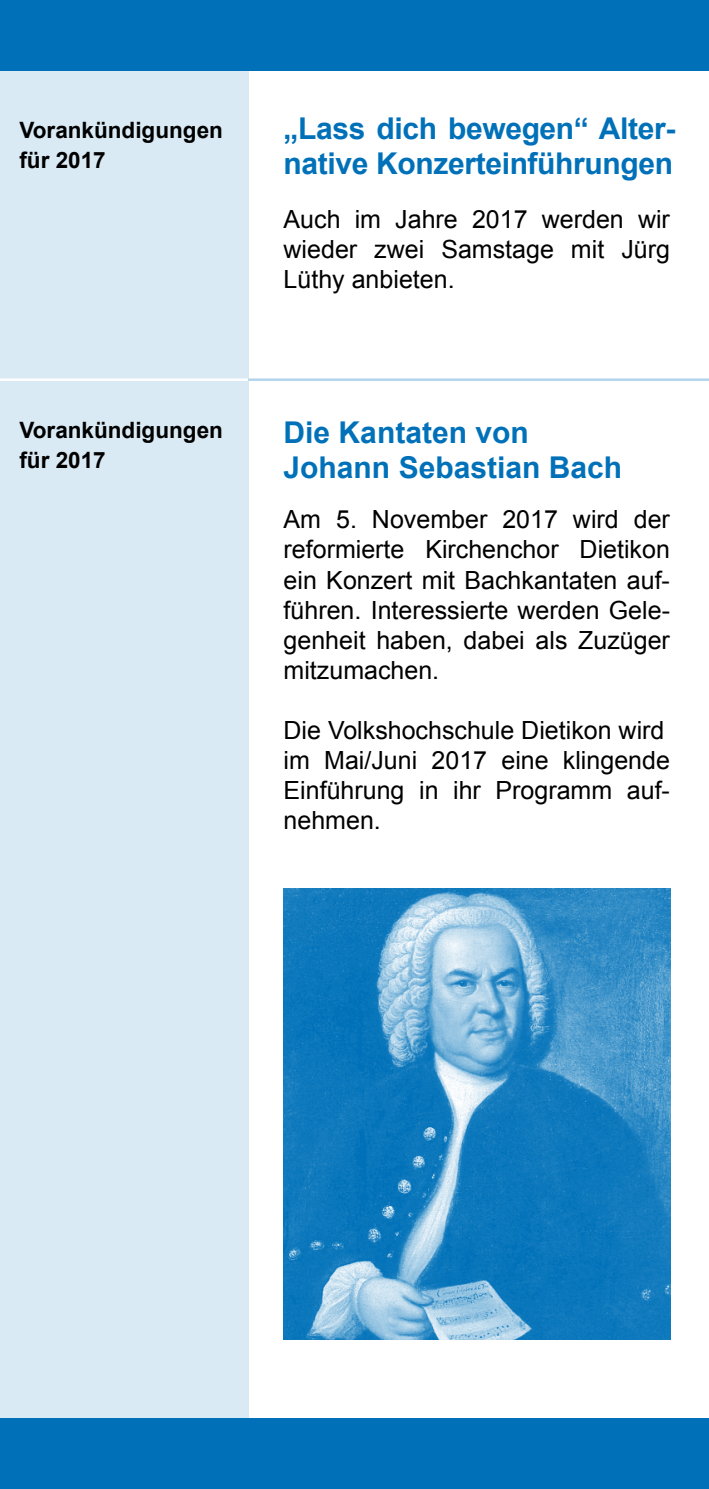
<style>
.page{position:relative;width:709px;height:1489px;background:#fff}
.page>*{position:absolute;margin:0;border:0;box-sizing:border-box;transform-origin:0 0}
.t1{font:700 30px/35px "Arial";letter-spacing:-.01em;color:#0071b9}
.t2{font:25px/30px "Arial";color:#000;text-align:justify}
.t3{font:700 22.5px/30px "Arial";color:#000}
</style>
<div class="page">
<div style="left:0;top:0;width:248px;height:1488px;background:#d9eaf4"></div>
<div style="left:0;top:0;width:709px;height:71px;background:#0071b9"></div>
<div style="left:0;top:1417px;width:709px;height:71px;background:#0071b9"></div>
<hr style="left:0;top:378px;width:248px;height:3px;background:#fff">
<hr style="left:248px;top:378px;width:461px;height:3px;background:#b3d4ea">
<img style="left:283px;top:888px;width:387px;height:451px">
<p class="t3" style="left:19px;top:116px;width:205px">Vorankündigungen für 2017</p>
<p class="t1" style="left:283px;top:112px;width:393px">„Lass dich bewegen“ Alter&shy;native Konzerteinführungen</p>
<p class="t2" style="left:283px;top:205px;width:388px">Auch im Jahre 2017 werden wir wieder zwei Samstage mit Jürg Lüthy anbieten.</p>
<p class="t3" style="left:19px;top:416px;width:205px">Vorankündigungen für 2017</p>
<p class="t1" style="left:283px;top:416px;width:340px">Die Kantaten von<br>Johann Sebastian Bach</p>
<p class="t2" style="left:283px;top:505px;width:388px">Am 5. November 2017 wird der reformierte Kirchenchor Dietikon ein Konzert mit Bachkantaten auf&shy;führen. Interessierte werden Gele&shy;genheit haben, dabei als Zuzüger mitzumachen.</p>
<p class="t2" style="left:283px;top:715px;width:388px;text-align:left">Die Volkshochschule Dietikon wird im Mai/Juni 2017 eine klingende<br>Einführung in ihr Programm auf&shy;nehmen.</p>
</div>
